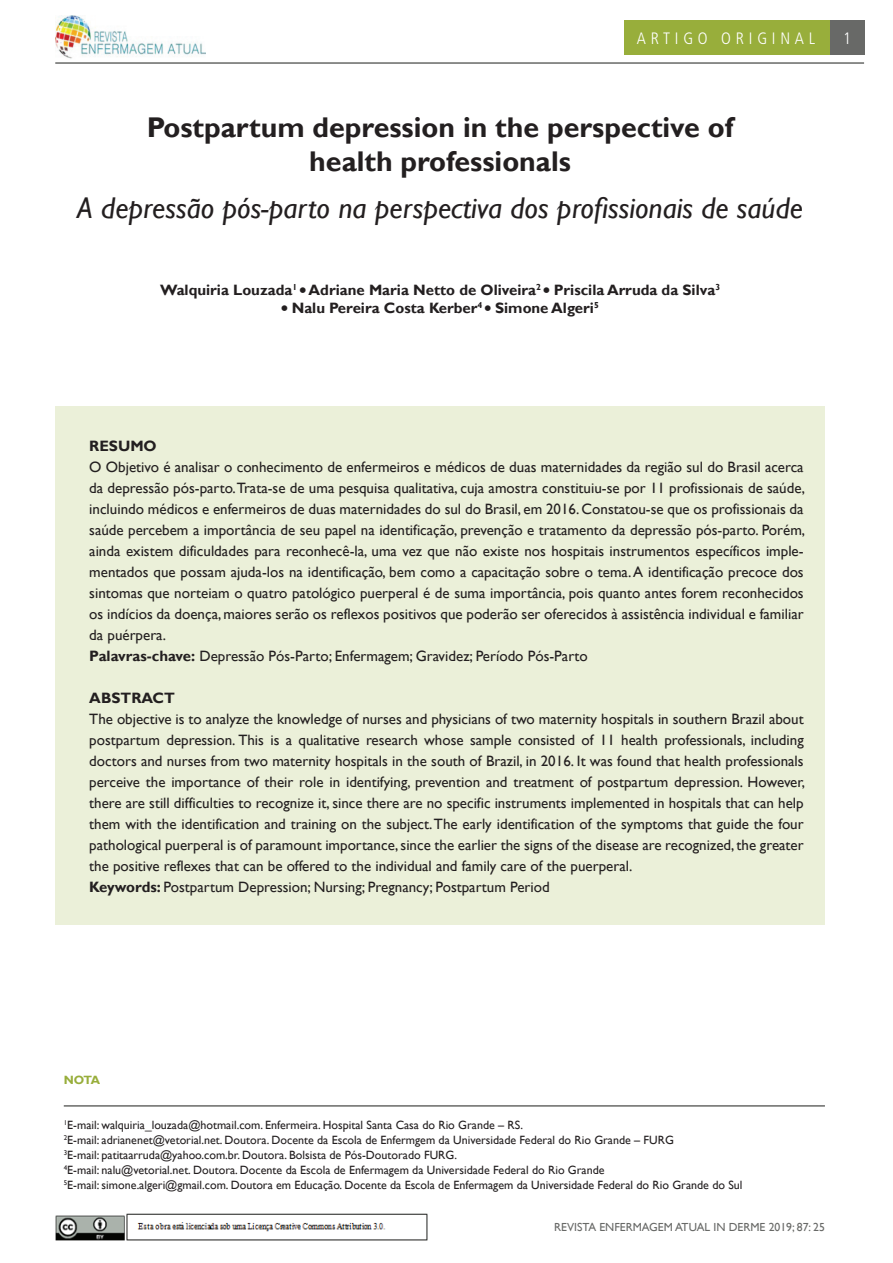
<style>
.page{position:relative;width:893px;height:1263px;background:#fff}
.page>*{position:absolute;margin:0;border:0;box-sizing:border-box;transform-origin:0 0}
._2_-_TIT_ABRE_2{font:italic 30px "Gill Sans";color:#231f20}
._1_-_TIT_ABRE{font:700 28.5px/34.2px "Gill Sans";color:#231f20;text-align:center}
.t1{font:300 condensed 16.5px "Frutiger";letter-spacing:.29em;color:#fff}
.t2{font:15px/21px "Gill Sans";color:#231f20;text-align:justify}
.t3{font:700 15px "Gill Sans";color:#231f20}
.t4{font:12px "Gill Sans";color:#231f20}
.t5{font:700 12px "Gill Sans";color:#98ae3b}
.t6{font:11.7px "Gill Sans";color:#686967}
.s1{font-weight:700}
</style>
<div class="page">
<div style="left:624px;top:20px;width:206px;height:35px;background:#98ae3b"></div>
<hr style="left:55px;top:62px;width:809px;height:2px;background:#686967">
<img style="left:55px;top:16px;width:151px;height:43px">
<img style="left:55px;top:1213px;width:373px;height:28px">
<div style="left:830px;top:20px;width:34px;height:35px;background:#686967"></div>
<div style="left:55px;top:406px;width:770px;height:519px;background:#ebf0d9"></div>
<hr style="left:64px;top:1105px;width:761px;height:2px;background:#686967">
<p class="t1" style="left:637px;top:29px;width:180px">ARTIGO ORIGINAL</p>
<p class="_1_-_TIT_ABRE" style="left:147px;top:111px;width:588px">Postpartum depression in the perspective of health professionals</p>
<p class="_2_-_TIT_ABRE_2" style="left:77px;top:191px;width:727px">A depressão pós-parto na perspectiva dos profissionais de saúde</p>
<p class="t3" style="left:160px;top:281px;width:562px">Walquiria Louzada<sup>1</sup> ● Adriane Maria Netto de Oliveira<sup>2</sup> ● Priscila Arruda da Silva<sup>3</sup></p>
<p class="t3" style="left:281px;top:299px;width:319px">● Nalu Pereira Costa Kerber<sup>4</sup> ● Simone Algeri<sup>5</sup></p>
<p class="t1" style="left:843px;top:29px;width:9px">1</p>
<p class="t3" style="left:89px;top:437px;width:69px">RESUMO</p>
<p class="t2" style="left:89px;top:457px;width:717px">O Objetivo é analisar o conhecimento de enfermeiros e médicos de duas maternidades da região sul do Brasil acerca da depressão pós-parto. Trata-se de uma pesquisa qualitativa, cuja amostra constituiu-se por 11 profissionais de saúde, incluindo médicos e enfermeiros de duas maternidades do sul do Brasil, em 2016. Constatou-se que os profissionais da saúde percebem a importância de seu papel na identificação, prevenção e tratamento da depressão pós-parto. Porém, ainda existem dificuldades para reconhecê-la, uma vez que não existe nos hospitais instrumentos específicos imple&shy;mentados que possam ajuda-los na identificação, bem como a capacitação sobre o tema. A identificação precoce dos sintomas que norteiam o quatro patológico puerperal é de suma importância, pois quanto antes forem reconhecidos os indícios da doença, maiores serão os reflexos positivos que poderão ser oferecidos à assistência individual e familiar da puérpera.</p>
<p class="t2" style="left:89px;top:646px;width:500px"><span class="s1">Palavras-chave:</span> Depressão Pós-Parto; Enfermagem; Gravidez; Período Pós-Parto</p>
<p class="t3" style="left:89px;top:689px;width:87px">ABSTRACT</p>
<p class="t2" style="left:89px;top:709px;width:717px">The objective is to analyze the knowledge of nurses and physicians of two maternity hospitals in southern Brazil about postpartum depression. This is a qualitative research whose sample consisted of 11 health professionals, including doctors and nurses from two maternity hospitals in the south of Brazil, in 2016. It was found that health professionals perceive the importance of their role in identifying, prevention and treatment of postpartum depression. However, there are still difficulties to recognize it, since there are no specific instruments implemented in hospitals that can help them with the identification and training on the subject. The early identification of the symptoms that guide the four pathological puerperal is of paramount importance, since the earlier the signs of the disease are recognized, the greater the positive reflexes that can be offered to the individual and family care of the puerperal.</p>
<p class="t2" style="left:89px;top:877px;width:462px"><span class="s1">Keywords:</span> Postpartum Depression; Nursing; Pregnancy; Postpartum Period</p>
<p class="t5" style="left:64px;top:1073px;width:38px">NOTA</p>
<p class="t4" style="left:64px;top:1118px;width:461px"><sup>1</sup>E-mail: walquiria_louzada@hotmail.com. Enfermeira. Hospital Santa Casa do Rio Grande – RS.</p>
<p class="t4" style="left:64px;top:1133px;width:612px"><sup>2</sup>E-mail: adrianenet@vetorial.net. Doutora. Docente da Escola de Enfermgem da Universidade Federal do Rio Grande – FURG</p>
<p class="t4" style="left:64px;top:1148px;width:395px"><sup>3</sup>E-mail: patitaarruda@yahoo.com.br. Doutora. Bolsista de Pós-Doutorado FURG.</p>
<p class="t4" style="left:64px;top:1163px;width:542px"><sup>4</sup>E-mail: nalu@vetorial.net. Doutora. Docente da Escola de Enfermagem da Universidade Federal do Rio Grande</p>
<p class="t4" style="left:64px;top:1178px;width:680px"><sup>5</sup>E-mail: simone.algeri@gmail.com. Doutora em Educação. Docente da Escola de Enfermagem da Universidade Federal do Rio Grande do Sul</p>
<p class="t6" style="left:554px;top:1220px;width:272px">REVISTA ENFERMAGEM ATUAL IN DERME 2019; 87: 25</p>
</div>
